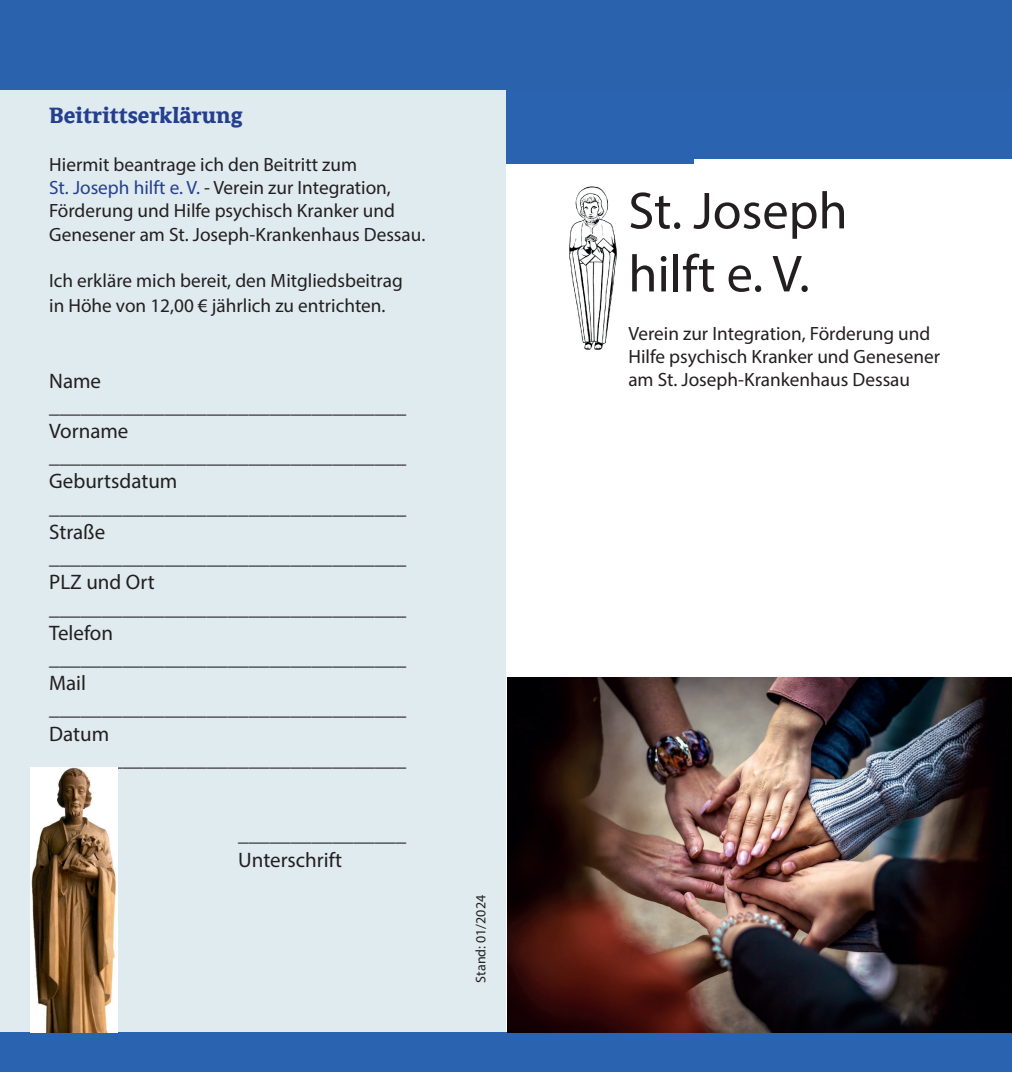
<style>
.page{position:relative;width:1012px;height:1072px;background:#fff}
.page>*{position:absolute;margin:0;border:0;box-sizing:border-box;transform-origin:0 0}
.t1{font:52.5px/63px "Myriad Pro";color:#231f20}
.t2{font:700 24.5px "Avance";color:#253f8e}
.t3{font:21px/25.2px "Myriad Pro";color:#231f20}
.t4{font:19.25px/23.1px "Myriad Pro";color:#231f20}
.t5{font:14px "Myriad Pro";color:#231f20}
.s1{color:#253f8e}
</style>
<div class="page">
<div style="left:0;top:89px;width:506px;height:982px;background:#e0ebf0"></div>
<div style="left:506px;top:0;width:506px;height:164px;background:#2a63af"></div>
<div style="left:0;top:0;width:1012px;height:89px;background:#2b62ae"></div>
<div style="left:694px;top:159px;width:318px;height:13px;background:#fff"></div>
<div style="left:0;top:1032px;width:1012px;height:39px;background:#2a63af"></div>
<img style="left:569px;top:186px;width:48px;height:164px">
<img style="left:30px;top:767px;width:88px;height:265px">
<img style="left:507px;top:677px;width:505px;height:355px">
<p class="t2" style="left:49px;top:102px;width:195px">Beitrittserklärung</p>
<p class="t4" style="left:49px;top:153px;width:378px">Hiermit beantrage ich den Beitritt zum<br><span class="s1">St. Joseph hilft e. V.</span> - Verein zur Integration, Förderung und Hilfe psychisch Kranker und Genesener am St. Joseph-Krankenhaus Dessau.</p>
<p class="t4" style="left:49px;top:267px;width:355px;line-height:25.2px">Ich erkläre mich bereit, den Mitgliedsbeitrag in Höhe von 12,00 € jährlich zu entrichten.</p>
<p class="t3" style="left:49px;top:367px;width:358px">Name __________________________________<br>Vorname __________________________________<br>Geburtsdatum __________________________________<br>Straße __________________________________<br>PLZ und Ort __________________________________<br>Telefon __________________________________<br>Mail __________________________________<br>Datum __________________________________</p>
<p class="t3" style="left:238px;top:821px;width:169px">________________<br>Unterschrift</p>
<p class="t5" style="left:472px;top:982px;width:89px;rotate:-90deg">Stand: 01/2024</p>
<h1 class="t1" style="left:628px;top:178px;width:221px">St. Joseph hilft e. V.</h1>
<p class="t4" style="left:628px;top:321px;width:313px">Verein zur Integration, Förderung und<br>Hilfe psychisch Kranker und Genesener am St. Joseph-Krankenhaus Dessau</p>
</div>
